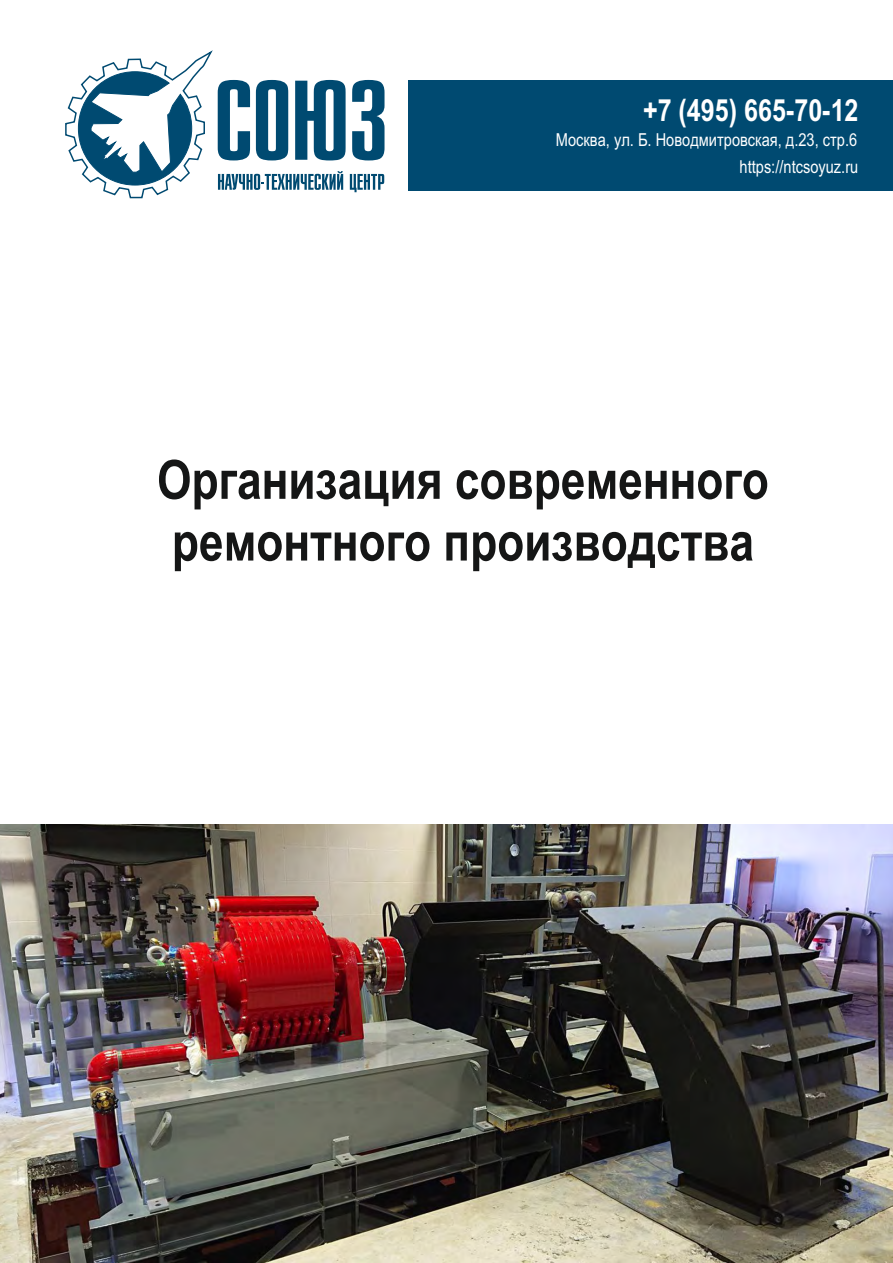
<style>
.page{position:relative;width:893px;height:1263px;background:#fff}
.page>*{position:absolute;margin:0;border:0;box-sizing:border-box;transform-origin:0 0}
.t1{font:700 54px/61.8px "Arial Narrow";color:#151616}
.t2{font:700 30.6px "Arial Narrow";color:#fff}
.t3{font:17.85px/27.2px "Arial Narrow";color:#fff;text-align:right}
</style>
<div class="page">
<svg style="left:65px;top:50px;width:319px;height:149px"></svg>
<div style="left:409px;top:80px;width:484px;height:111px;background:#004a71"></div>
<img style="left:0;top:824px;width:893px;height:439px">
<h2 class="t2" style="left:643px;top:99px;width:217px">+7 (495) 665-70-12</h2>
<p class="t3" style="left:556px;top:127px;width:304px">Москва, ул. Б. Новодмитровская, д.23, стр.6 https://ntcsoyuz.ru</p>
<h1 class="t1" style="left:157px;top:454px;width:613px">Организация современного ремонтного производства</h1>
</div>
